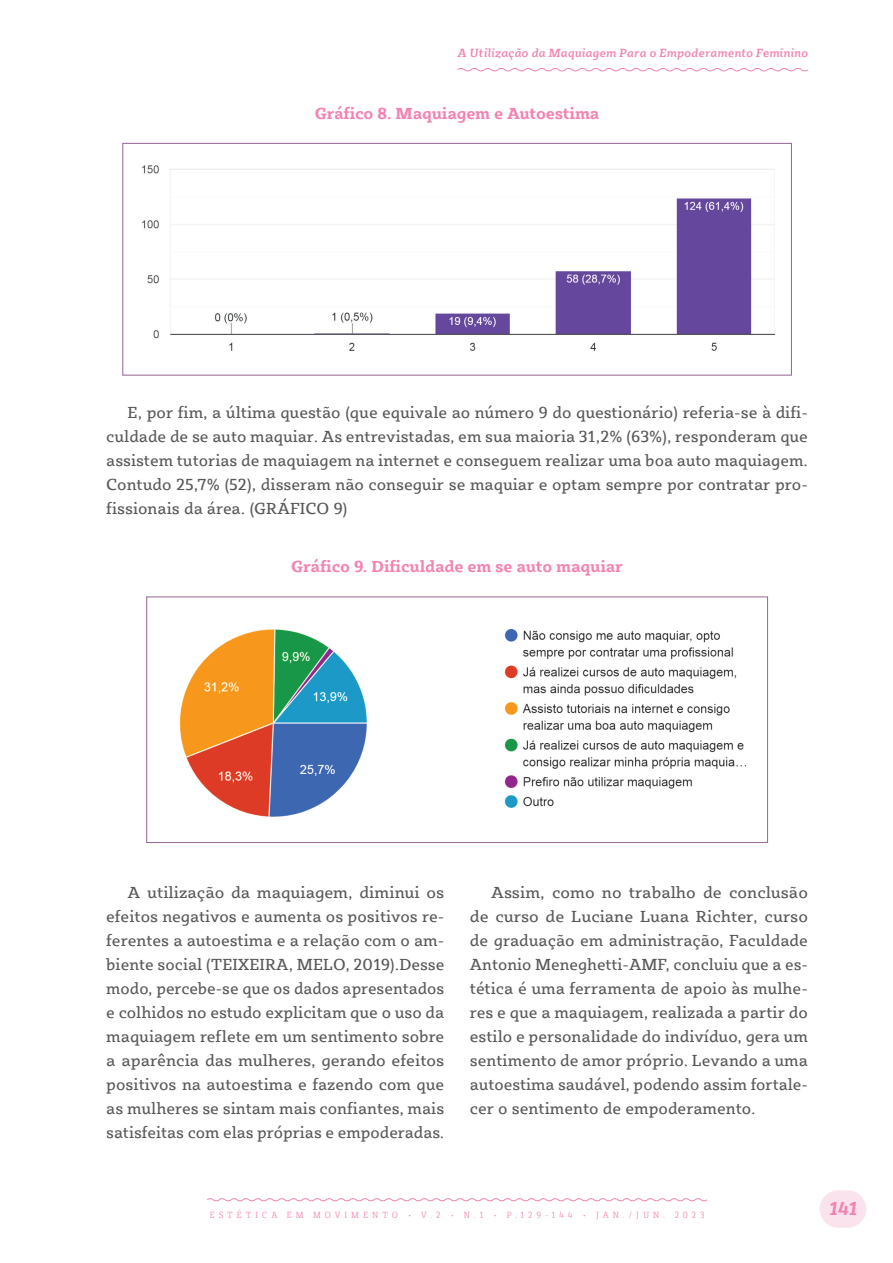
<style>
.page{position:relative;width:893px;height:1263px;background:#fff}
.page>*{position:absolute;margin:0;border:0;box-sizing:border-box;transform-origin:0 0}
.t1{font:italic 700 19.5px "Sybilla Pro Narrow";color:#f283b3}
.t2{font:16.5px/24px "Sybilla Pro";color:#57585a;text-align:justify}
.t3{font:700 16.5px "Sybilla Pro";letter-spacing:-.01em;color:#f283b3}
.t4{font:italic 500 12px "Sybilla Pro";letter-spacing:.01em;color:#f283b3}
.t5{font:300 9px "Sybilla Pro Narrow";letter-spacing:.435em;color:#f283b3}
</style>
<div class="page">
<img style="left:142px;top:165px;width:633px;height:186px">
<div style="left:122px;top:143px;width:670px;height:233px;border:1px solid #9b6c98"></div>
<img style="left:179px;top:629px;width:568px;height:188px">
<div style="left:146px;top:596px;width:622px;height:247px;border:1px solid #9b6c98"></div>
<svg style="left:207px;top:1198px;width:500px;height:4px"></svg>
<svg style="left:457px;top:68px;width:351px;height:4px"></svg>
<div style="left:820px;top:1190px;width:46px;height:38px;background:#fbe3ed;border-radius:19px"></div>
<p class="t4" style="left:458px;top:45px;width:352px">A Utilização da Maquiagem Para o Empoderamento Feminino</p>
<p class="t3" style="left:315px;top:102px;width:286px">Gráfico 8. Maquiagem e Autoestima</p>
<p class="t2" style="left:106px;top:400px;width:703px;text-indent:21px">E, por fim, a última questão (que equivale ao número 9 do questionário) referia-se à difi&shy;culdade de se auto maquiar. As entrevistadas, em sua maioria 31,2% (63%), responderam que assistem tutorias de maquiagem na internet e conseguem realizar uma boa auto maquiagem.<br>Contudo 25,7% (52), disseram não conseguir se maquiar e optam sempre por contratar pro&shy;fissionais da área. (GRÁFICO 9)</p>
<p class="t3" style="left:291px;top:556px;width:333px">Gráfico 9. Dificuldade em se auto maquiar</p>
<p class="t2" style="left:106px;top:880px;width:340px;text-indent:21px">A utilização da maquiagem, diminui os efeitos negativos e aumenta os positivos re&shy;ferentes a autoestima e a relação com o am&shy;biente social (TEIXEIRA, MELO, 2019).Desse modo, percebe-se que os dados apresentados e colhidos no estudo explicitam que o uso da maquiagem reflete em um sentimento sobre a aparência das mulheres, gerando efeitos positivos na autoestima e fazendo com que as mulheres se sintam mais confiantes, mais satisfeitas com elas próprias e empoderadas.</p>
<p class="t2" style="left:470px;top:880px;width:340px;text-indent:21px">Assim, como no trabalho de conclusão de curso de Luciane Luana Richter, curso de graduação em administração, Faculdade Antonio Meneghetti-AMF, concluiu que a es&shy;tética é uma ferramenta de apoio às mulhe&shy;res e que a maquiagem, realizada a partir do estilo e personalidade do indivíduo, gera um sentimento de amor próprio. Levando a uma autoestima saudável, podendo assim fortale&shy;cer o sentimento de empoderamento.</p>
<p class="t5" style="left:210px;top:1209px;width:402px">ESTÉTICA EM MOVIMENTO • V.2 • N.1 • P.129-144 • JAN</p>
<p class="t5" style="left:623px;top:1209px;width:83px">./JUN. 2023</p>
<p class="t1" style="left:828px;top:1196px;width:31px">141</p>
</div>
